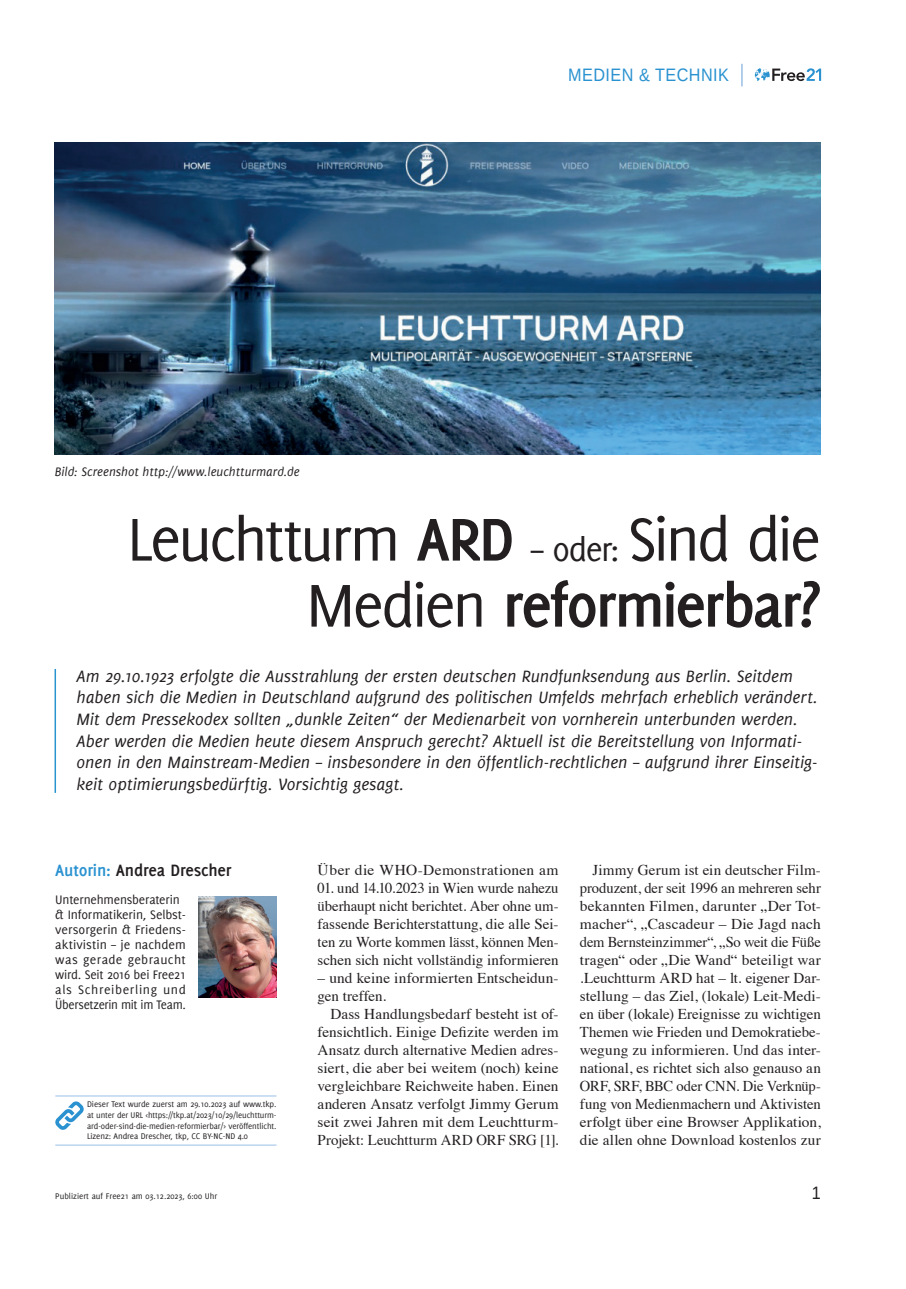
<style>
.page{position:relative;width:906px;height:1289px;background:#fff}
.page>*{position:absolute;margin:0;border:0;box-sizing:border-box;transform-origin:0 0}
.t1{font:66px/66px "Delicious";letter-spacing:-.045em;color:#231f20;text-align:right}
.t2{font:italic 18px/21.6px "Delicious";letter-spacing:-.005em;color:#231f20}
.t3{font:700 18px "Delicious";letter-spacing:-.01em;color:#231f20}
.t4{font:18px "Liberation Sans";letter-spacing:.03em;color:#2a92d0;scale:.9 1}
.t5{font:18px "Liberation Sans";color:#231f20;scale:.9 1}
.t6{font:15px/18px "Times";letter-spacing:.005em;color:#231f20;text-align:justify}
.t7{font:13.5px/15px "Delicious";letter-spacing:-.005em;color:#231f20}
.t8{font:italic 13.5px "Delicious";letter-spacing:.005em;color:#231f20}
.t9{font:9px/10.8px "Delicious";letter-spacing:-.01em;color:#231f20;text-align:justify}
.s1{font-weight:700}
.s2{font-size:36px}
.s3{color:#2a92d0}
</style>
<div class="page">
<svg style="left:755px;top:68px;width:66px;height:13px"></svg>
<svg style="left:741px;top:64px;width:1px;height:22px"></svg>
<img style="left:55px;top:142px;width:766px;height:312px">
<img style="left:199px;top:896px;width:77px;height:101px">
<hr style="left:55px;top:669px;width:1px;height:123px;background:#2a92d0">
<hr style="left:55px;top:1095px;width:221px;height:1px;background:#9abfe5">
<hr style="left:55px;top:1144px;width:221px;height:1px;background:#9abfe5">
<svg style="left:55px;top:1101px;width:29px;height:29px"></svg>
<p class="t8" style="left:55px;top:464px;width:246px">Bild: Screenshot http://www.leuchtturmard.de</p>
<p class="t4" style="left:568px;top:63px;width:180px">MEDIEN &amp; TECHNIK</p>
<h1 class="t1" style="left:127px;top:505px;width:695px">Leuchtturm <span class="s1">ARD</span> <span class="s2">– oder:</span> Sind die<br>Medien <span class="s1">reformierbar?</span></h1>
<p class="t2" style="left:77px;top:665px;width:743px">Am 29.10.1923 erfolgte die Ausstrahlung der ersten deutschen Rundfunksendung aus Berlin. Seitdem haben sich die Medien in Deutschland aufgrund des politischen Umfelds mehrfach erheblich verändert.<br>Mit dem Pressekodex sollten „dunkle Zeiten“ der Medienarbeit von vornherein unterbunden werden.<br>Aber werden die Medien heute diesem Anspruch gerecht? Aktuell ist die Bereitstellung von Informati&shy;onen in den Mainstream-Medien – insbesondere in den öffentlich-rechtlichen – aufgrund ihrer Einseitig&shy;keit optimierungsbedürftig. Vorsichtig gesagt.</p>
<p class="t3" style="left:55px;top:859px;width:178px"><span class="s3">Autorin:</span> Andrea Drescher</p>
<p class="t7" style="left:55px;top:891px;width:132px">Unternehmensberaterin &amp; Informatikerin, Selbst&shy;versorgerin &amp; Friedens&shy;aktivistin – je nachdem was gerade gebraucht wird. Seit 2016 bei Free21 als Schreiberling und<br>Übersetzerin mit im Team.</p>
<p class="t9" style="left:87px;top:1098px;width:191px">Dieser Text wurde zuerst am 29.10.2023 auf www.tkp. at unter der URL &lt;https://tkp.at/2023/10/29/leuchtturm&shy;ard-oder-sind-die-medien-reformierbar/&gt; veröffentlicht.<br>Lizenz: Andrea Drescher, tkp, CC BY-NC-ND 4.0</p>
<p class="t6" style="left:317px;top:859px;width:242px">Über die WHO-Demonstrationen am</p>
<p class="t6" style="left:317px;top:877px;width:242px">01. und 14.10.2023 in Wien wurde nahezu überhaupt nicht berichtet. Aber ohne um&shy;fassende Berichterstattung, die alle Sei&shy;ten zu Worte kommen lässt, können Men&shy;schen sich nicht vollständig informieren</p>
<p class="t6" style="left:317px;top:967px;width:242px">– und keine informierten Entscheidun&shy;gen treffen.</p>
<p class="t6" style="left:317px;top:1003px;width:242px;text-indent:13px">Dass Handlungsbedarf besteht ist of&shy;fensichtlich. Einige Defizite werden im Ansatz durch alternative Medien adres&shy;siert, die aber bei weitem (noch) keine vergleichbare Reichweite haben. Einen anderen Ansatz verfolgt Jimmy Gerum seit zwei Jahren mit dem Leuchtturm-Projekt: Leuchtturm ARD ORF SRG [1].</p>
<p class="t6" style="left:580px;top:859px;width:242px;text-indent:13px">Jimmy Gerum ist ein deutscher Film&shy;produzent, der seit 1996 an mehreren sehr bekannten Filmen, darunter „Der Tot&shy;macher“, „Cascadeur – Die Jagd nach dem Bernsteinzimmer“, „So weit die Füße tragen“ oder „Die Wand“ beteiligt war .Leuchtturm ARD hat – lt. eigener Dar&shy;stellung – das Ziel, (lokale) Leit-Medi&shy;en über (lokale) Ereignisse zu wichtigen Themen wie Frieden und Demokratiebe&shy;wegung zu informieren. Und das inter&shy;national, es richtet sich also genauso an ORF, SRF, BBC oder CNN. Die Verknüp&shy;fung von Medienmachern und Aktivisten erfolgt über eine Browser Applikation, die allen ohne Download kostenlos zur</p>
<p class="t9" style="left:55px;top:1190px;width:163px">Publiziert auf Free21 am 03.12.2023, 6:00 Uhr</p>
<p class="t5" style="left:812px;top:1181px;width:12px">1</p>
</div>
